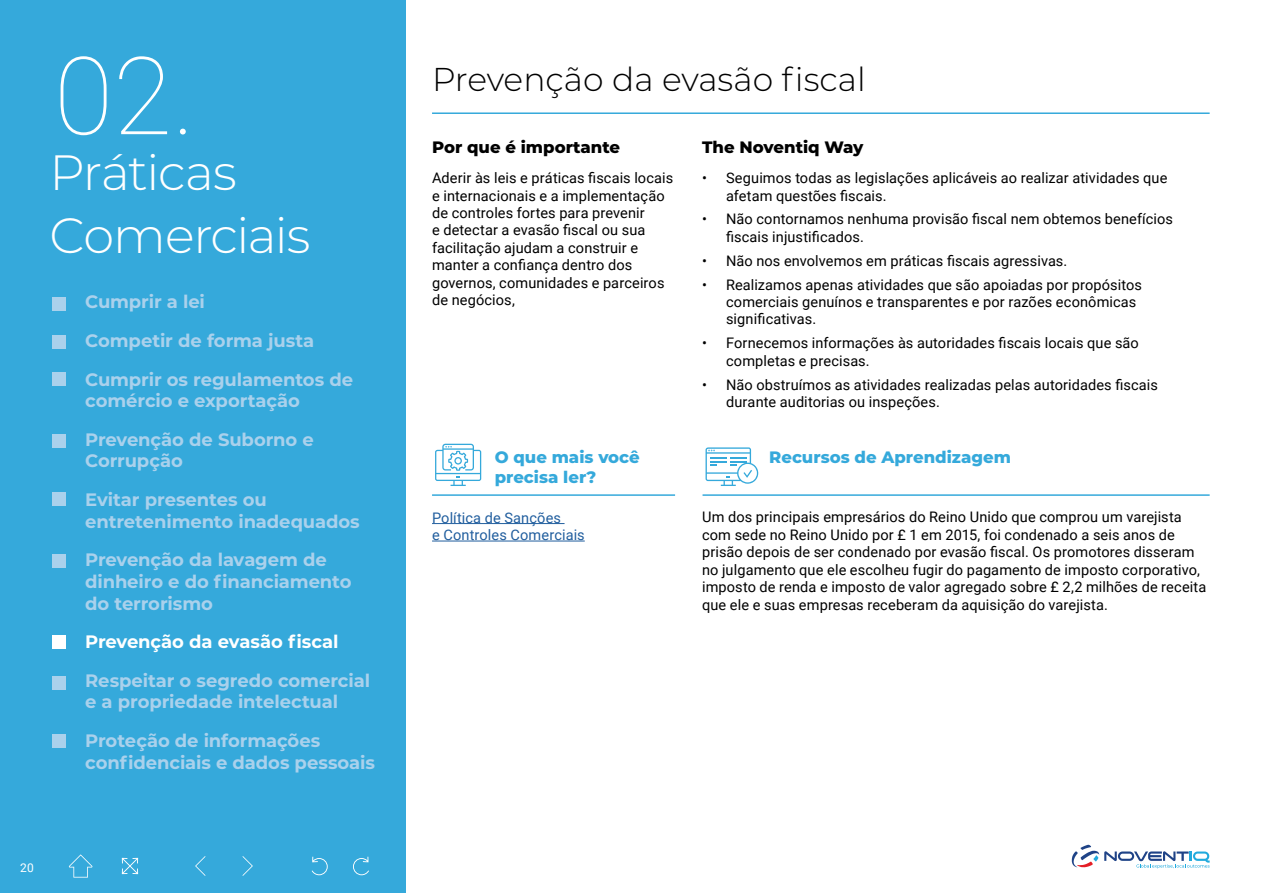
<style>
.page{position:relative;width:1263px;height:893px;background:#fff}
.page>*{position:absolute;margin:0;border:0;box-sizing:border-box;transform-origin:0 0}
.t1{font:100 108px "Roboto";color:#fff}
.t2{font:300 49.5px/63px "Montserrat";letter-spacing:-.025em;color:#fff}
.t3{font:300 33px "Montserrat";color:#000}
.t4{font:700 18px/38.5px "Montserrat";letter-spacing:-.005em;color:#aad1ec}
.t5{font:700 18px "Montserrat";letter-spacing:-.005em;color:#fff}
.t6{font:800 16.5px/19.8px "Montserrat";color:#35a9db}
.t7{font:800 16.5px "Montserrat";color:#000}
.t8{font:14.55px/17.4px "Roboto";letter-spacing:.005em;color:#000}
.t9{font:14.55px/17.4px "Roboto";letter-spacing:.01em;color:#215e9e}
.t10{font:12px "Roboto";color:#fff}
</style>
<div class="page">
<hr style="left:432px;top:523px;width:132px;height:1px;background:#215e9e">
<hr style="left:432px;top:541px;width:153px;height:1px;background:#215e9e">
<hr style="left:432px;top:112px;width:778px;height:2px;background:#35a9db">
<svg style="left:435px;top:444px;width:46px;height:42px"></svg>
<svg style="left:705px;top:447px;width:53px;height:39px"></svg>
<hr style="left:432px;top:494px;width:243px;height:2px;background:#35a9db">
<hr style="left:702px;top:494px;width:508px;height:2px;background:#35a9db">
<div style="left:0;top:0;width:405px;height:893px;background:#35a9db"></div>
<div style="left:52px;top:297px;width:14px;height:14px;background:#aad1ec"></div>
<div style="left:52px;top:492px;width:14px;height:14px;background:#aad1ec"></div>
<div style="left:52px;top:335px;width:14px;height:14px;background:#aad1ec"></div>
<div style="left:52px;top:554px;width:14px;height:14px;background:#aad1ec"></div>
<div style="left:52px;top:373px;width:14px;height:13px;background:#aad1ec"></div>
<div style="left:52px;top:635px;width:14px;height:14px;background:#fff"></div>
<div style="left:52px;top:434px;width:14px;height:14px;background:#aad1ec"></div>
<div style="left:52px;top:676px;width:14px;height:13px;background:#aad1ec"></div>
<div style="left:52px;top:734px;width:14px;height:13px;background:#aad1ec"></div>
<svg style="left:1071px;top:845px;width:139px;height:23px"></svg>
<svg style="left:122px;top:858px;width:16px;height:16px"></svg>
<svg style="left:353px;top:857px;width:16px;height:18px"></svg>
<svg style="left:242px;top:856px;width:11px;height:20px"></svg>
<svg style="left:69px;top:854px;width:24px;height:24px"></svg>
<svg style="left:195px;top:856px;width:11px;height:20px"></svg>
<svg style="left:312px;top:857px;width:16px;height:18px"></svg>
<h1 class="t1" style="left:54px;top:20px;width:143px">02.</h1>
<h2 class="t2" style="left:50px;top:140px;width:263px">Práticas<br>Comerciais</h2>
<p class="t4" style="left:85px;top:282px;width:269px">Cumprir a lei<br>Competir de forma justa<br>Cumprir os regulamentos de</p>
<p class="t4" style="left:85px;top:381px;width:230px">comércio e exportação<br>Prevenção de Suborno e</p>
<p class="t4" style="left:85px;top:441px;width:183px">Corrupção<br>Evitar presentes ou</p>
<p class="t4" style="left:85px;top:501px;width:276px">entretenimento inadequados<br>Prevenção da lavagem de</p>
<p class="t4" style="left:85px;top:570px;width:268px;line-height:21.6px">dinheiro e do financiamento do terrorismo</p>
<p class="t5" style="left:85px;top:629px;width:255px">Prevenção da evasão fiscal</p>
<p class="t4" style="left:85px;top:669px;width:286px;line-height:21.6px">Respeitar o segredo comercial e a propriedade intelectual</p>
<p class="t4" style="left:85px;top:729px;width:291px;line-height:21.6px">Proteção de informações confidenciais e dados pessoais</p>
<p class="t10" style="left:20px;top:860px;width:15px">20</p>
<h3 class="t3" style="left:432px;top:57px;width:435px">Prevenção da evasão fiscal</h3>
<p class="t7" style="left:432px;top:135px;width:190px">Por que é importante</p>
<p class="t8" style="left:432px;top:169px;width:243px">Aderir às leis e práticas fiscais locais e internacionais e a implementação de controles fortes para prevenir<br>e detectar a evasão fiscal ou sua facilitação ajudam a construir e manter a confiança dentro dos governos, comunidades e parceiros de negócios,</p>
<p class="t7" style="left:702px;top:135px;width:163px">The Noventiq Way</p>
<p class="t8" style="left:726px;top:169px;width:443px;text-indent:-24px">• Seguimos todas as legislações aplicáveis ao realizar atividades que afetam questões fiscais.</p>
<p class="t8" style="left:726px;top:210px;width:448px;text-indent:-24px">• Não contornamos nenhuma provisão fiscal nem obtemos benefícios fiscais injustificados.</p>
<p class="t8" style="left:702px;top:251px;width:367px">• Não nos envolvemos em práticas fiscais agressivas.</p>
<p class="t8" style="left:726px;top:275px;width:417px;text-indent:-24px">• Realizamos apenas atividades que são apoiadas por propósitos comerciais genuínos e transparentes e por razões econômicas significativas.</p>
<p class="t8" style="left:726px;top:334px;width:414px;text-indent:-24px">• Fornecemos informações às autoridades fiscais locais que são completas e precisas.</p>
<p class="t8" style="left:726px;top:375px;width:433px;text-indent:-24px">• Não obstruímos as atividades realizadas pelas autoridades fiscais durante auditorias ou inspeções.</p>
<p class="t6" style="left:495px;top:447px;width:147px">O que mais você precisa ler?</p>
<p class="t6" style="left:769px;top:447px;width:243px">Recursos de Aprendizagem</p>
<p class="t9" style="left:432px;top:508px;width:154px">Política de Sanções<br>e Controles Comerciais</p>
<p class="t8" style="left:702px;top:508px;width:506px">Um dos principais empresários do Reino Unido que comprou um varejista com sede no Reino Unido por £ 1 em 2015, foi condenado a seis anos de prisão depois de ser condenado por evasão fiscal. Os promotores disseram no julgamento que ele escolheu fugir do pagamento de imposto corporativo, imposto de renda e imposto de valor agregado sobre £ 2,2 milhões de receita que ele e suas empresas receberam da aquisição do varejista.</p>
</div>
